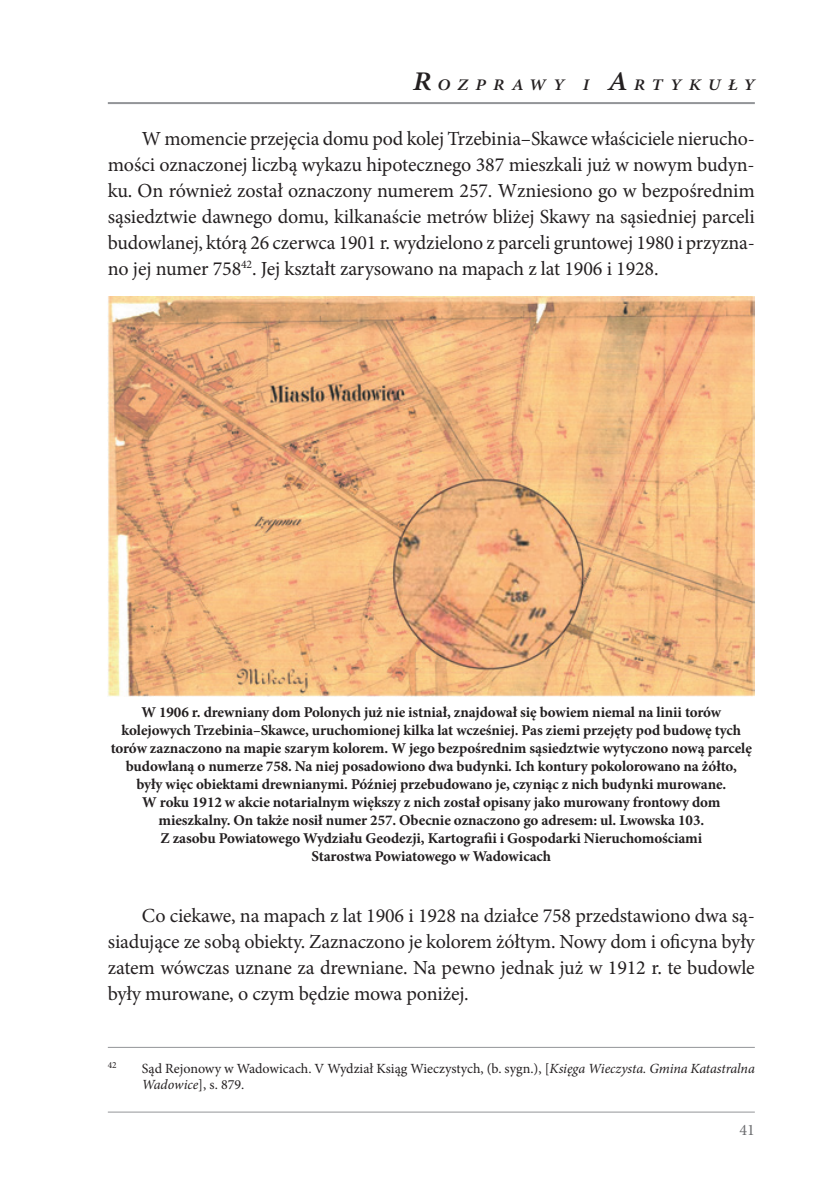
<style>
.page{position:relative;width:840px;height:1191px;background:#fff}
.page>*{position:absolute;margin:0;border:0;box-sizing:border-box;transform-origin:0 0}
.t1{font:20px/26px "Minion Pro";letter-spacing:-.01em;color:#231f20;text-align:justify}
.t2{font:italic 600 16.2px "Minion Pro";letter-spacing:.4em;color:#231f20;scale:1.11 1}
.t3{font:16px "Minion Pro";color:#6c6d70}
.t4{font:700 15px/18px "Minion Pro";letter-spacing:-.01em;color:#231f20;text-align:center}
.t5{font:14px/16px "Minion Pro";color:#231f20}
.t6{font:9.4px "Minion Pro";color:#231f20}
.s1{font-size:27px}
.s2{font-style:italic}
</style>
<div class="page">
<hr style="left:108px;top:1111px;width:646px;height:1px;background:#939598">
<hr style="left:108px;top:102px;width:646px;height:2px;background:#939598">
<hr style="left:108px;top:1046px;width:646px;height:1px;background:#939598">
<img style="left:108px;top:296px;width:646px;height:400px">
<p class="t2" style="left:412px;top:73px;width:309px"><span class="s1">R</span>OZPRAWY I <span class="s1">A</span>RTYKUŁY</p>
<p class="t1" style="left:108px;top:126px;width:648px;text-indent:34px">W momencie przejęcia domu pod kolej Trzebinia–Skawce właściciele nierucho&shy;mości oznaczonej liczbą wykazu hipotecznego 387 mieszkali już w nowym budyn&shy;ku. On również został oznaczony numerem 257. Wzniesiono go w bezpośrednim sąsiedztwie dawnego domu, kilkanaście metrów bliżej Skawy na sąsiedniej parceli budowlanej, którą 26 czerwca 1901 r. wydzielono z parceli gruntowej 1980 i przyzna&shy;no jej numer 758<sup>42</sup>. Jej kształt zarysowano na mapach z lat 1906 i 1928.</p>
<p class="t4" style="left:111px;top:703px;width:642px">W 1906 r. drewniany dom Polonych już nie istniał, znajdował się bowiem niemal na linii torów kolejowych Trzebinia–Skawce, uruchomionej kilka lat wcześniej. Pas ziemi przejęty pod budowę tych torów zaznaczono na mapie szarym kolorem. W jego bezpośrednim sąsiedztwie wytyczono nową parcelę budowlaną o numerze 758. Na niej posadowiono dwa budynki. Ich kontury pokolorowano na żółto,<br>były więc obiektami drewnianymi. Później przebudowano je, czyniąc z nich budynki murowane.<br>W roku 1912 w akcie notarialnym większy z nich został opisany jako murowany frontowy dom mieszkalny. On także nosił numer 257. Obecnie oznaczono go adresem: ul. Lwowska 103.<br>Z zasobu Powiatowego Wydziału Geodezji, Kartografii i Gospodarki Nieruchomościami<br>Starostwa Powiatowego w Wadowicach</p>
<p class="t1" style="left:108px;top:902px;width:648px;text-indent:34px">Co ciekawe, na mapach z lat 1906 i 1928 na działce 758 przedstawiono dwa są&shy;siadujące ze sobą obiekty. Zaznaczono je kolorem żółtym. Nowy dom i oficyna były zatem wówczas uznane za drewniane. Na pewno jednak już w 1912 r. te budowle były murowane, o czym będzie mowa poniżej.</p>
<p class="t6" style="left:108px;top:1058px;width:10px">42</p>
<p class="t5" style="left:142px;top:1060px;width:614px">Sąd Rejonowy w Wadowicach. V Wydział Ksiąg Wieczystych, (b. sygn.), [<span class="s2">Księga Wieczysta. Gmina Katastralna<br>Wadowice</span>], s. 879.</p>
<p class="t3" style="left:739px;top:1118px;width:17px">41</p>
</div>
